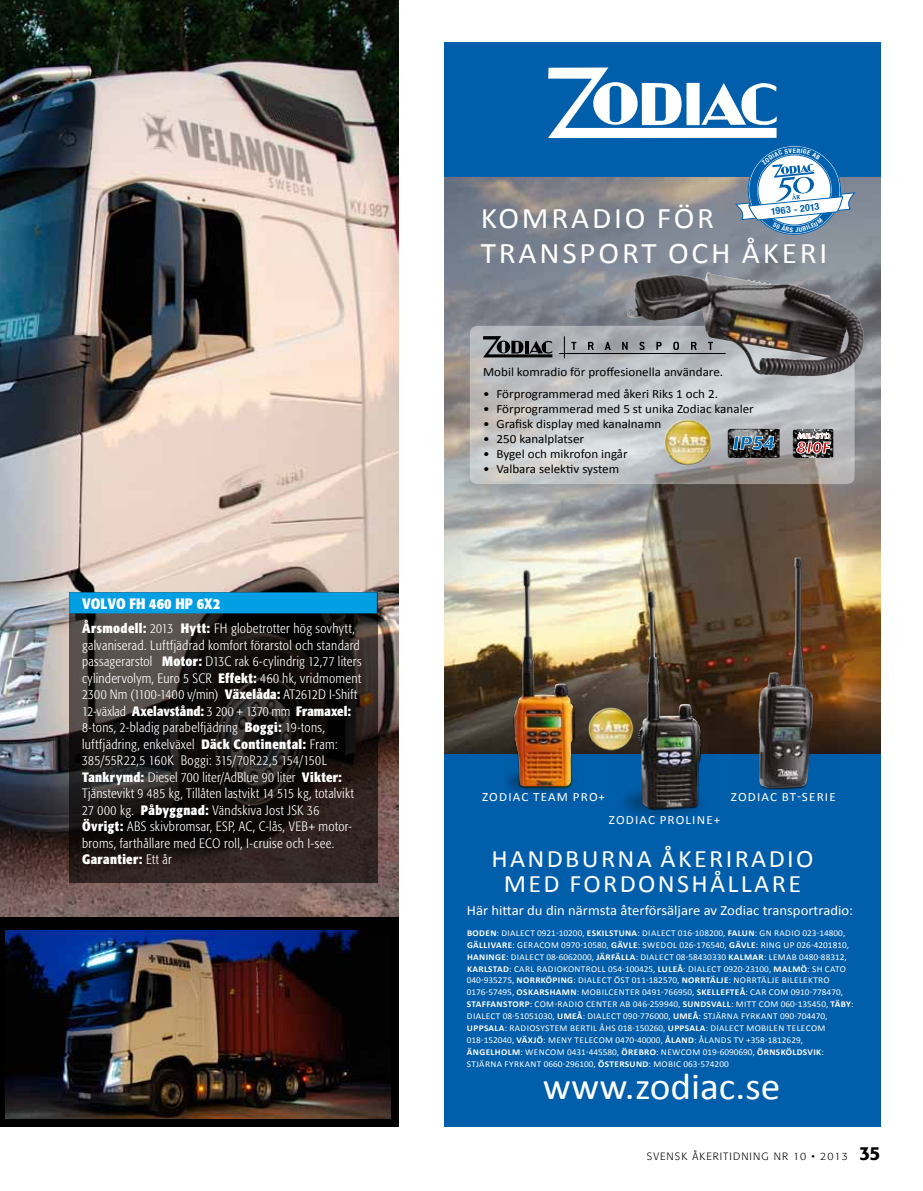
<style>
.page{position:relative;width:923px;height:1191px;background:#fff}
.page>*{position:absolute;margin:0;border:0;box-sizing:border-box;transform-origin:0 0}
.t1{font:37.8px "Calibri";color:#fff;scale:1.04 1}
.t2{font:30px/35.2px "Calibri";letter-spacing:.09em;color:#fff;scale:1.04 1}
.t3{font:25.2px/25.2px "Calibri";letter-spacing:.09em;color:#fff;text-align:center;scale:1.04 1}
.t4{font:700 15px "Formata OT Condenced";color:#fff}
.t5{font:14.1px "Calibri";color:#fff;scale:1.04 1}
.t6{font:300 13.5px/16.5px "Formata OT Condenced";letter-spacing:.025em;color:#fff}
.t7{font:700 13.5px "Formata OT Condenced";letter-spacing:.03em;color:#fff}
.t8{font:12.6px "Calibri";color:#000;scale:1.04 1}
.t9{font:12.6px "Calibri";letter-spacing:.09em;color:#fff;scale:1.04 1}
.t10{font:300 10.5px "Formata OT";letter-spacing:.1em;color:#000}
.t11{font:700 condensed 9.6px "Helvetica Neue";color:#0060ad;scale:1.04 1}
.t12{font:8.85px/11.9px "Calibri";letter-spacing:.03em;color:#fff;scale:1.04 1}
.t13{font:700 condensed 6.3px "Helvetica Neue";color:#fff;scale:1.04 1}
.s1{font-weight:700}
.s2{font-weight:300}
.s3{font-weight:500;font-size:18.75px}
</style>
<div class="page">
<div style="left:444px;top:43px;width:436px;height:1084px;background:#005eaa"></div>
<img style="left:444px;top:178px;width:436px;height:575px">
<svg style="left:548px;top:67px;width:228px;height:71px"></svg>
<svg style="left:470px;top:326px;width:384px;height:158px;background:#bec0c2"></svg>
<img style="left:627px;top:273px;width:237px;height:103px">
<img style="left:651px;top:410px;width:79px;height:64px">
<svg style="left:728px;top:429px;width:51px;height:29px"></svg>
<img style="left:793px;top:429px;width:40px;height:29px">
<svg style="left:796px;top:433px;width:35px;height:21px"></svg>
<img style="left:614px;top:567px;width:101px;height:250px">
<img style="left:638px;top:590px;width:63px;height:218px">
<img style="left:730px;top:554px;width:106px;height:236px">
<img style="left:503px;top:562px;width:80px;height:232px">
<img style="left:514px;top:570px;width:60px;height:216px">
<img style="left:576px;top:699px;width:74px;height:61px">
<svg style="left:483px;top:336px;width:69px;height:21px"></svg>
<svg style="left:571px;top:342px;width:142px;height:8px"></svg>
<svg style="left:564px;top:336px;width:1px;height:22px"></svg>
<hr style="left:559px;top:353px;width:166px;height:1px;background:#000">
<img style="left:0;top:0;width:399px;height:917px">
<div style="left:0;top:917px;width:399px;height:210px;background:#000"></div>
<img style="left:6px;top:930px;width:385px;height:188px">
<svg style="left:69px;top:592px;width:309px;height:291px;background:#221d1b"></svg>
<div style="left:69px;top:592px;width:308px;height:21px;background:#009ee3"></div>
<svg style="left:735px;top:148px;width:120px;height:84px"></svg>
<h3 class="t4" style="left:82px;top:594px;width:140px">Volvo FH 460 HP 6x2</h3>
<p class="t6" style="left:82px;top:620px;width:281px"><span class="s1">Årsmodell:</span> 2013 <span class="s1">Hytt:</span> FH globetrotter hög sovhytt, galvaniserad. Luftfjädrad komfort förarstol och standard passagerarstol <span class="s1">Motor:</span> D13C rak 6-cylindrig 12,77 liters cylindervolym, Euro 5 SCR <span class="s1">Effekt:</span> 460 hk, vridmoment 2300 Nm (1100-1400 v/min) <span class="s1">Växelåda:</span> AT2612D I-Shift 12-växlad <span class="s1">Axelavstånd:</span> 3 200 + 1370 mm <span class="s1">Framaxel:<br></span>8-tons, 2-bladig parabelfjädring <span class="s1">Boggi:</span> 19-tons, luftfjädring, enkelväxel <span class="s1">Däck Continental:</span> Fram:<br>385/55R22,5 160K Boggi: 315/70R22,5 154/150L <span class="s1">Tankrymd:</span> Diesel 700 liter/AdBlue 90 liter <span class="s1">Vikter:<br></span>Tjänstevikt 9 485 kg, Tillåten lastvikt 14 515 kg, totalvikt 27 000 kg. <span class="s1">Påbyggnad:</span> Vändskiva Jost JSK 36<br><span class="s1">Övrigt:</span> ABS skivbromsar, ESP, AC, C-lås, VEB+ motor&shy;broms, farthållare med ECO</p>
<h3 class="t6" style="left:224px;top:835px;width:112px">roll, I-cruise och I-see.</h3>
<h3 class="t7" style="left:82px;top:851px;width:91px">Garantier: <span class="s2">Ett år</span></h3>
<p class="t13" style="left:793px;top:146px;width:5px">E</p>
<p class="t11" style="left:770px;top:206px;width:48px;rotate:-6deg">1963 - 2013</p>
<h2 class="t2" style="left:481px;top:200px;width:335px">KOMRADIO FÖR<br>TRANSPORT OCH ÅKERI</h2>
<h3 class="t8" style="left:483px;top:364px;width:232px">MOBIL KOMRADIO FÖR PROFFESIONELLA ANVÄNDARE.</h3>
<h3 class="t8" style="left:483px;top:386px;width:227px">• FÖRPROGRAMMERAD MED ÅKERI RIKS 1 OCH 2.</h3>
<h3 class="t8" style="left:483px;top:401px;width:262px">• FÖRPROGRAMMERAD MED 5 ST UNIKA ZODIAC KANALER</h3>
<h3 class="t8" style="left:483px;top:416px;width:173px">• GRAFISK DISPLAY MED KANALNAMN</h3>
<h3 class="t8" style="left:483px;top:431px;width:99px">• 250 KANALPLATSER</h3>
<h3 class="t8" style="left:483px;top:446px;width:141px">• BYGEL OCH MIKROFON INGÅR</h3>
<h3 class="t8" style="left:483px;top:461px;width:132px">• VALBARA SELEKTIV SYSTEM</h3>
<h3 class="t9" style="left:482px;top:788px;width:120px">ZODIAC TEAM PRO+</h3>
<h3 class="t9" style="left:609px;top:811px;width:109px">ZODIAC PROLINE+</h3>
<h3 class="t9" style="left:731px;top:788px;width:102px">ZODIAC BT-SERIE</h3>
<h3 class="t3" style="left:491px;top:846px;width:311px">HANDBURNA ÅKERIRADIO<br>MED FORDONSHÅLLARE</h3>
<h3 class="t5" style="left:467px;top:901px;width:373px">HÄR HITTAR DU DIN NÄRMSTA ÅTERFÖRSÄLJARE AV ZODIAC TRANSPORTRADIO:</h3>
<p class="t12" style="left:467px;top:927px;width:373px"><span class="s1">BODEN</span>: DIALECT 0921-10200, <span class="s1">ESKILSTUNA</span>: DIALECT 016-108200, <span class="s1">FALUN</span>: GN RADIO 023-14800, <span class="s1">GÄLLIVARE</span>: GERACOM 0970-10580, <span class="s1">GÄVLE</span>: SWEDOL 026-176540, <span class="s1">GÄVLE</span>: RING UP 026-4201810, <span class="s1">HANINGE</span>: DIALECT 08-6062000, <span class="s1">JÄRFÄLLA</span>: DIALECT 08-58430330 <span class="s1">KALMAR</span>: LEMAB 0480-88312, <span class="s1">KARLSTAD</span>: CARL RADIOKONTROLL 054-100425, <span class="s1">LULEÅ</span>: DIALECT 0920-23100, <span class="s1">MALMÖ</span>: SH CATO 040-935275, <span class="s1">NORRKÖPING</span>: DIALECT ÖST 011-182570, <span class="s1">NORRTÄLJE</span>: NORRTÄLJE BILELEKTRO 0176-57495, <span class="s1">OSKARSHAMN</span>: MOBILCENTER 0491-766950, <span class="s1">SKELLEFTEÅ</span>: CAR COM 0910-778470, <span class="s1">STAFFANSTORP</span>: COM-RADIO CENTER AB 046-259940, <span class="s1">SUNDSVALL</span>: MITT COM 060-135450, <span class="s1">TÄBY</span>:<br>DIALECT 08-51051030, <span class="s1">UMEÅ</span>: DIALECT 090-776000, <span class="s1">UMEÅ</span>: STJÄRNA FYRKANT 090-704470, <span class="s1">UPPSALA</span>: RADIOSYSTEM BERTIL ÅHS 018-150260, <span class="s1">UPPSALA</span>: DIALECT MOBILEN TELECOM 018-152040, <span class="s1">VÄXJÖ</span>: MENY TELECOM 0470-40000, <span class="s1">ÅLAND</span>: ÅLANDS TV +358-1812629, <span class="s1">ÄNGELHOLM</span>: WENCOM 0431-445580, <span class="s1">ÖREBRO</span>: NEWCOM 019-6090690, <span class="s1">ÖRNSKÖLDSVIK</span>:<br>STJÄRNA FYRKANT 0660-296100, <span class="s1">ÖSTERSUND</span>: MOBIC 063-574200</p>
<h1 class="t1" style="left:543px;top:1062px;width:230px">WWW.ZODIAC.SE</h1>
<p class="t10" style="left:647px;top:1150px;width:235px">SVENSK ÅKERITIDNING NR 10 • 2013 <span class="s3">35</span></p>
</div>
